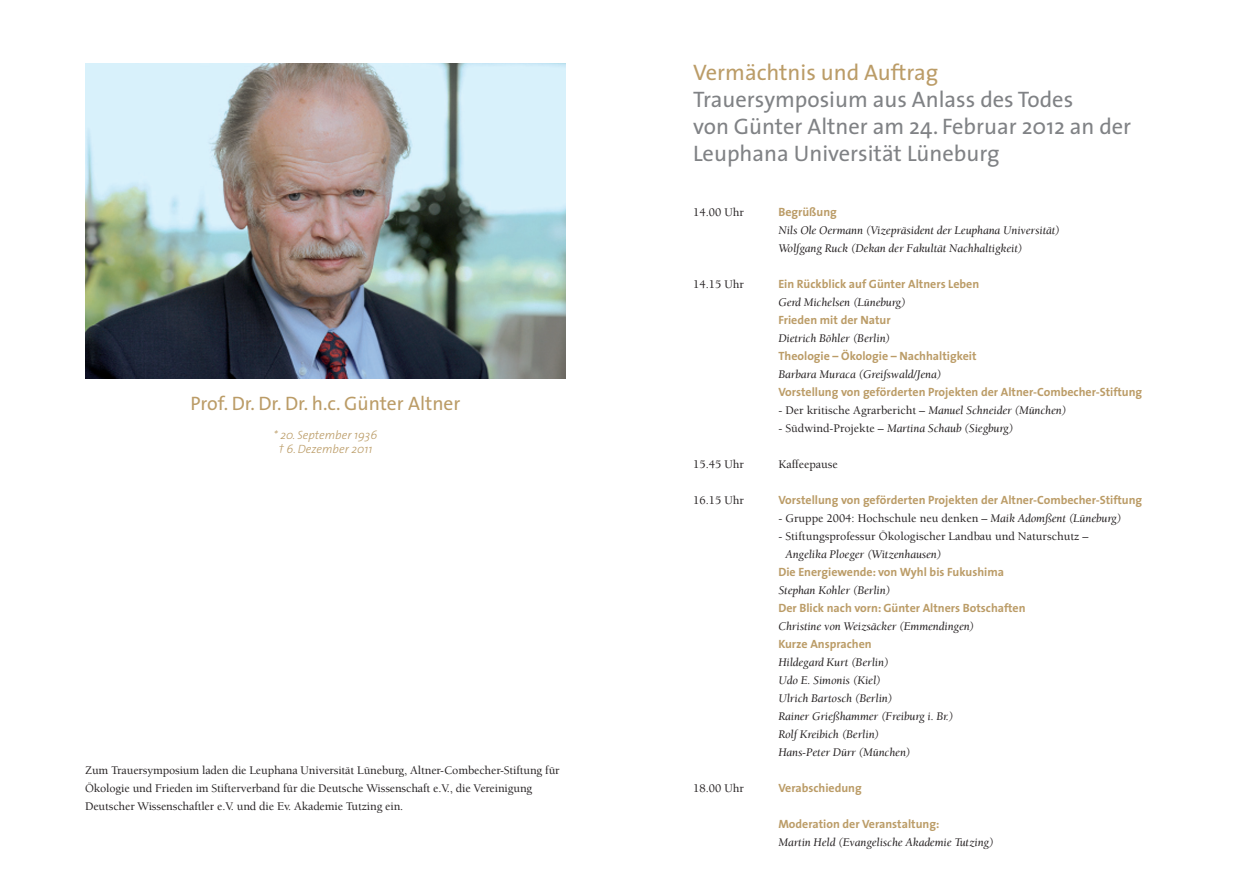
<style>
.page{position:relative;width:1259px;height:893px;background:#fff}
.page>*{position:absolute;margin:0;border:0;box-sizing:border-box;transform-origin:0 0}
.t1{font:22.5px/27px "The Sans";color:#808285}
.t2{font:22.5px "The Sans";color:#bb9c67}
.t3{font:19.5px "The Sans";color:#bb9c67}
.t4{font:italic 12px/18px "Berkeley";letter-spacing:-.01em;color:#231f20}
.t5{font:500 12px/18px "Berkeley";letter-spacing:-.01em;color:#231f20}
.t6{font:700 12px "The Sans";color:#bb9c67}
.t7{font:italic 300 12px/14.4px "The Sans";color:#bb9c67;text-align:center}
.s1{font-weight:400;font-style:italic}
.s2{font-weight:500;font-style:normal}
</style>
<div class="page">
<img style="left:85px;top:64px;width:481px;height:314px">
<h2 class="t3" style="left:190px;top:387px;width:271px">Prof. Dr. Dr. Dr. h.c. Günter Altner</h2>
<p class="t7" style="left:273px;top:427px;width:105px">* 20. September 1936 † 6. Dezember 2011</p>
<p class="t5" style="left:85px;top:761px;width:476px">Zum Trauersymposium laden die Leuphana Universität Lüneburg, Altner-Combecher-Stiftung für<br>Ökologie und Frieden im Stifterverband für die Deutsche Wissenschaft e.V., die Vereinigung<br>Deutscher Wissenschaftler e.V. und die Ev. Akademie Tutzing ein.</p>
<h1 class="t2" style="left:693px;top:54px;width:246px">Vermächtnis und Auftrag</h1>
<h1 class="t1" style="left:693px;top:85px;width:439px">Trauersymposium aus Anlass des Todes<br>von Günter Altner am 24. Februar 2012 an der<br>Leuphana Universität Lüneburg</h1>
<p class="t5" style="left:693px;top:203px;width:52px">14.00 Uhr</p>
<p class="t6" style="left:778px;top:202px;width:60px">Begrüßung</p>
<p class="t4" style="left:778px;top:222px;width:283px">Nils Ole Oermann (Vizepräsident der Leuphana Universität)<br>Wolfgang Ruck (Dekan der Fakultät Nachhaltigkeit)</p>
<p class="t5" style="left:693px;top:275px;width:52px">14.15 Uhr</p>
<p class="t6" style="left:778px;top:274px;width:202px">Ein Rückblick auf Günter Altners Leben</p>
<p class="t4" style="left:778px;top:294px;width:129px">Gerd Michelsen (Lüneburg)</p>
<p class="t6" style="left:778px;top:310px;width:114px">Frieden mit der Natur</p>
<p class="t4" style="left:778px;top:330px;width:113px">Dietrich Böhler (Berlin)</p>
<p class="t6" style="left:778px;top:346px;width:200px">Theologie – Ökologie – Nachhaltigkeit</p>
<p class="t4" style="left:778px;top:366px;width:164px">Barbara Muraca (Greifswald/Jena)</p>
<p class="t6" style="left:778px;top:382px;width:365px">Vorstellung von geförderten Projekten der Altner-Combecher-Stiftung</p>
<p class="t5" style="left:778px;top:401px;width:290px">- Der kritische Agrarbericht – <span class="s1">Manuel Schneider (München)</span></p>
<p class="t4" style="left:778px;top:420px;width:236px"><span class="s2">- Südwind-Projekte –</span> Martina Schaub (Siegburg)</p>
<p class="t5" style="left:693px;top:455px;width:52px">15.45 Uhr</p>
<p class="t5" style="left:778px;top:455px;width:61px">Kaffeepause</p>
<p class="t5" style="left:693px;top:491px;width:52px">16.15 Uhr</p>
<p class="t6" style="left:778px;top:490px;width:365px">Vorstellung von geförderten Projekten der Altner-Combecher-Stiftung</p>
<p class="t5" style="left:778px;top:509px;width:344px">- Gruppe 2004: Hochschule neu denken – <span class="s1">Maik Adomßent (Lüneburg)</span></p>
<p class="t5" style="left:778px;top:527px;width:312px">- Stiftungsprofessur Ökologischer Landbau und Naturschutz –</p>
<p class="t4" style="left:785px;top:546px;width:158px">Angelika Ploeger (Witzenhausen)</p>
<p class="t6" style="left:778px;top:562px;width:227px">Die Energiewende: von Wyhl bis Fukushima</p>
<p class="t4" style="left:778px;top:582px;width:114px">Stephan Kohler (Berlin)</p>
<p class="t6" style="left:778px;top:598px;width:249px">Der Blick nach vorn: Günter Altners Botschaften</p>
<p class="t4" style="left:778px;top:618px;width:197px">Christine von Weizsäcker (Emmendingen)</p>
<p class="t6" style="left:778px;top:634px;width:95px">Kurze Ansprachen</p>
<p class="t4" style="left:778px;top:654px;width:177px">Hildegard Kurt (Berlin)<br>Udo E. Simonis (Kiel)<br>Ulrich Bartosch (Berlin)<br>Rainer Grießhammer (Freiburg i. Br.)<br>Rolf Kreibich (Berlin)<br>Hans-Peter Dürr (München)</p>
<p class="t5" style="left:693px;top:779px;width:52px">18.00 Uhr</p>
<p class="t6" style="left:778px;top:778px;width:85px">Verabschiedung</p>
<p class="t6" style="left:778px;top:814px;width:162px">Moderation der Veranstaltung:</p>
<p class="t4" style="left:778px;top:834px;width:217px">Martin Held (Evangelische Akademie Tutzing)</p>
</div>
